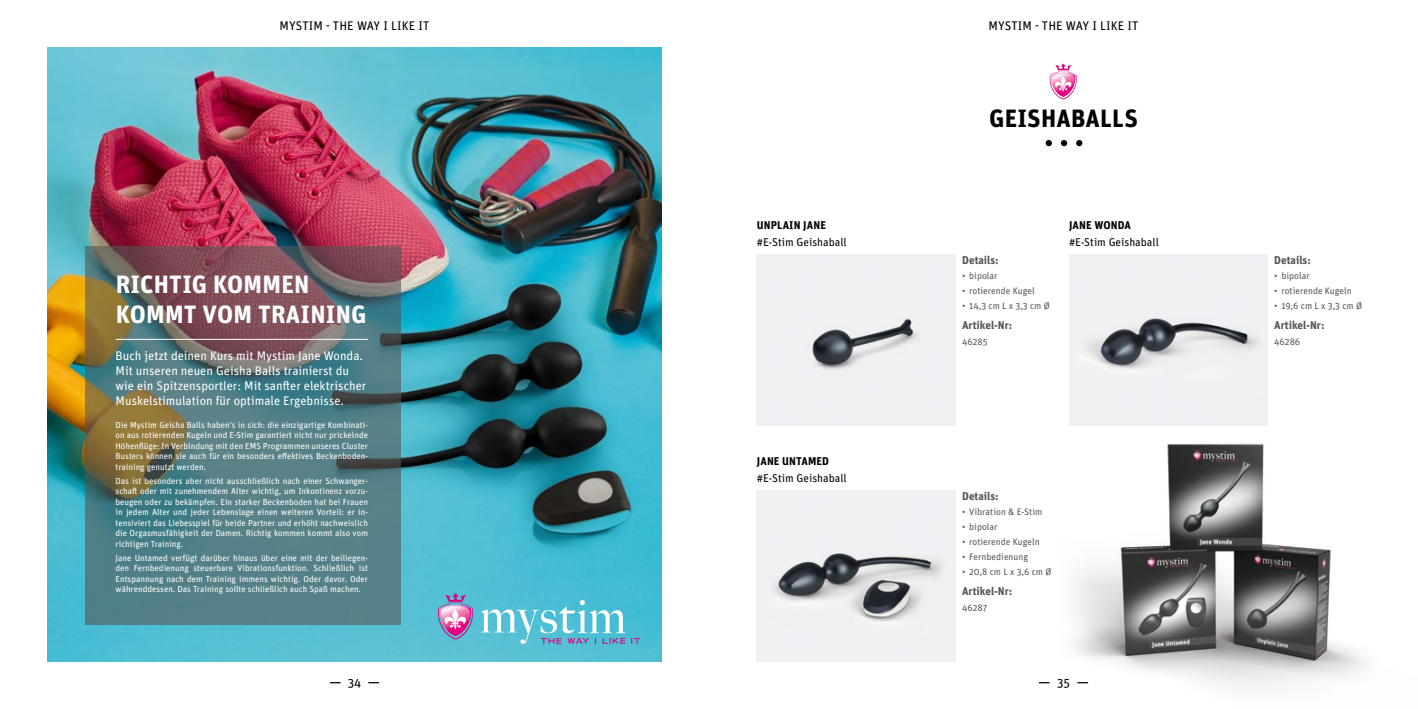
<style>
.page{position:relative;width:1418px;height:709px;background:#fff}
.page>*{position:absolute;margin:0;border:0;box-sizing:border-box;transform-origin:0 0}
.t1{font:700 25px/30px "Unit Pro";letter-spacing:.01em;color:#fff}
.t2{font:700 25px "Unit Pro";letter-spacing:.01em;color:#000}
.t3{font:12.5px/15px "Unit Pro";color:#fff}
.t4{font:12.5px "Unit Pro";letter-spacing:.01em;color:#000}
.t5{font:700 11.25px "Unit Pro";color:#565655}
.t6{font:11.25px "Unit Pro";color:#000}
.t7{font:700 11.25px "Unit Pro";letter-spacing:.01em;color:#000}
.t8{font:9.38px "Unit Pro";color:#565655}
.t9{font:8.75px/10.5px "Unit Pro";color:#fff;text-align:justify}
</style>
<div class="page">
<img style="left:1044px;top:358px;width:321px;height:328px">
<img style="left:48px;top:48px;width:613px;height:613px">
<img style="left:756px;top:490px;width:199px;height:171px">
<img style="left:756px;top:254px;width:199px;height:171px">
<img style="left:1068px;top:254px;width:199px;height:171px">
<svg style="left:86px;top:246px;width:314px;height:379px;background:#5e7273"></svg>
<hr style="left:116px;top:339px;width:252px;height:1px;background:#fff">
<svg style="left:1045px;top:140px;width:6px;height:6px"></svg>
<div style="left:1060px;top:140px;width:7px;height:6px;background:#000;border-radius:50%"></div>
<svg style="left:1076px;top:140px;width:6px;height:6px"></svg>
<svg style="left:481px;top:600px;width:159px;height:44px;background:#6ec4d9"></svg>
<svg style="left:438px;top:593px;width:35px;height:46px;background:#a992c0"></svg>
<svg style="left:1049px;top:63px;width:27px;height:36px"></svg>
<h2 class="t4" style="left:280px;top:17px;width:151px">MYSTIM - THE WAY I LIKE IT</h2>
<h2 class="t4" style="left:988px;top:17px;width:151px">MYSTIM - THE WAY I LIKE IT</h2>
<h1 class="t1" style="left:116px;top:268px;width:252px">RICHTIG KOMMEN<br>KOMMT VOM TRAINING</h1>
<h2 class="t3" style="left:116px;top:348px;width:252px">Buch jetzt deinen Kurs mit Mystim Jane Wonda.<br>Mit unseren neuen Geisha Balls trainierst du wie ein Spitzensportler: Mit sanfter elektrischer Muskelstimulation für optimale Ergebnisse.</h2>
<p class="t9" style="left:116px;top:419px;width:254px">Die Mystim Geisha Balls haben’s in sich: die einzigartige Kombinati&shy;on aus rotierenden Kugeln und E-Stim garantiert nicht nur prickelnde Höhenflüge: In Verbindung mit den EMS Programmen unseres Cluster Busters können sie auch für ein besonders effektives Beckenboden&shy;training genutzt werden.</p>
<p class="t9" style="left:116px;top:475px;width:254px">Das ist besonders aber nicht ausschließlich nach einer Schwanger&shy;schaft oder mit zunehmendem Alter wichtig, um Inkontinenz vorzu&shy;beugen oder zu bekämpfen. Ein starker Beckenboden hat bei Frauen in jedem Alter und jeder Lebenslage einen weiteren Vorteil: er in&shy;tensiviert das Liebesspiel für beide Partner und erhöht nachweislich die Orgasmusfähigkeit der Damen. Richtig kommen kommt also vom richtigen Training.</p>
<p class="t9" style="left:116px;top:552px;width:254px">Jane Untamed verfügt darüber hinaus über eine mit der beiliegen&shy;den Fernbedienung steuerbare Vibrationsfunktion. Schließlich ist Entspannung nach dem Training immens wichtig. Oder davor. Oder währenddessen. Das Training sollte schließlich auch Spaß machen.</p>
<p class="t7" style="left:757px;top:217px;width:70px">UNPLAIN JANE</p>
<p class="t6" style="left:756px;top:234px;width:91px">#E-Stim Geishaball</p>
<p class="t7" style="left:757px;top:453px;width:74px">JANE UNTAMED</p>
<p class="t6" style="left:756px;top:470px;width:91px">#E-Stim Geishaball</p>
<h1 class="t2" style="left:989px;top:100px;width:150px">GEISHABALLS</h1>
<p class="t5" style="left:962px;top:252px;width:38px">Details:</p>
<p class="t8" style="left:962px;top:269px;width:37px">• bipolar</p>
<p class="t8" style="left:962px;top:284px;width:74px">• rotierende Kugel</p>
<p class="t8" style="left:962px;top:299px;width:89px">• 14,3 cm L x 3,3 cm Ø</p>
<p class="t5" style="left:962px;top:317px;width:52px">Artikel-Nr:</p>
<p class="t8" style="left:962px;top:335px;width:27px">46285</p>
<p class="t7" style="left:1069px;top:217px;width:63px">JANE WONDA</p>
<p class="t6" style="left:1068px;top:234px;width:91px">#E-Stim Geishaball</p>
<p class="t5" style="left:962px;top:488px;width:38px">Details:</p>
<p class="t8" style="left:962px;top:505px;width:82px">• Vibration &amp; E-Stim</p>
<p class="t8" style="left:962px;top:520px;width:37px">• bipolar</p>
<p class="t8" style="left:962px;top:535px;width:79px">• rotierende Kugeln</p>
<p class="t8" style="left:962px;top:550px;width:68px">• Fernbedienung</p>
<p class="t8" style="left:962px;top:565px;width:91px">• 20,8 cm L x 3,6 cm Ø</p>
<p class="t5" style="left:962px;top:583px;width:52px">Artikel-Nr:</p>
<p class="t8" style="left:962px;top:601px;width:27px">46287</p>
<h2 class="t4" style="left:348px;top:674px;width:15px">34</h2>
<h2 class="t4" style="left:1057px;top:674px;width:14px">35</h2>
<p class="t5" style="left:1274px;top:252px;width:38px">Details:</p>
<p class="t8" style="left:1274px;top:269px;width:37px">• bipolar</p>
<p class="t8" style="left:1274px;top:284px;width:79px">• rotierende Kugeln</p>
<p class="t8" style="left:1274px;top:299px;width:89px">• 19,6 cm L x 3,3 cm Ø</p>
<p class="t5" style="left:1274px;top:317px;width:52px">Artikel-Nr:</p>
<p class="t8" style="left:1274px;top:335px;width:28px">46286</p>
</div>
